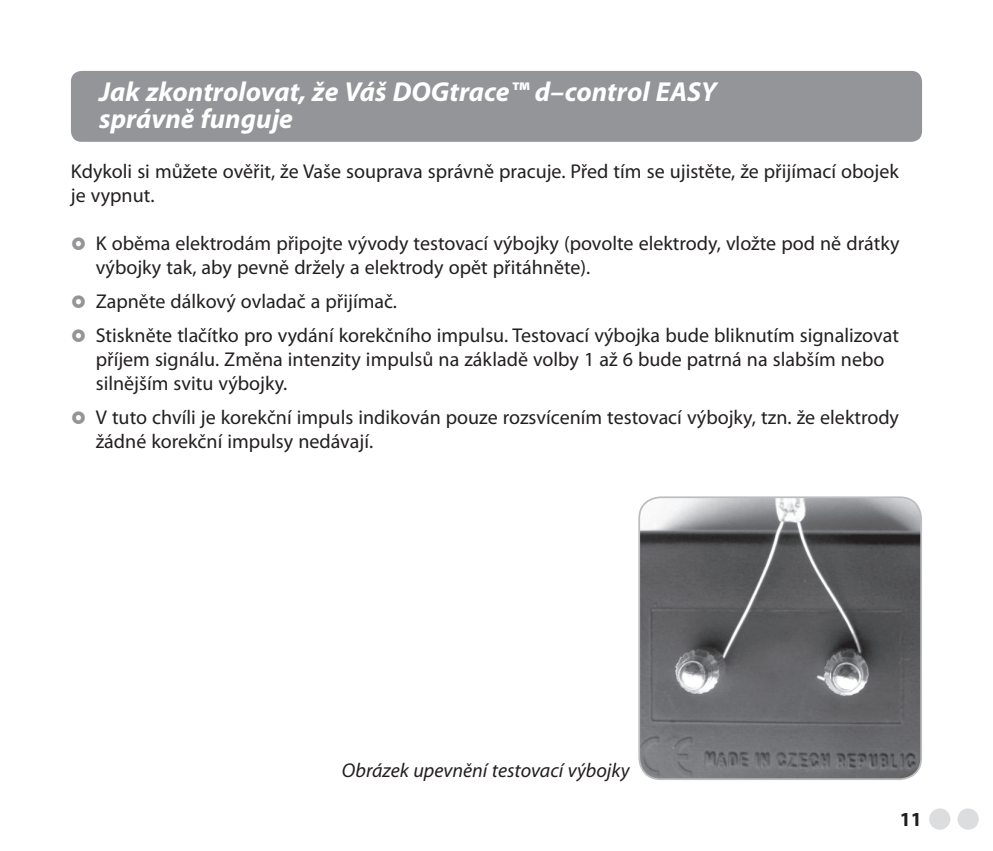
<style>
.page{position:relative;width:993px;height:851px;background:#fff}
.page>*{position:absolute;margin:0;border:0;box-sizing:border-box;transform-origin:0 0}
.t1{font:italic 700 27.5px/27.5px "Myriad Pro";color:#fff}
.t2{font:20px/24px "Myriad Pro";color:#231f20}
.t3{font:italic 20px "Myriad Pro";color:#231f20}
.t4{font:700 20px "Myriad Pro";color:#231f20}
</style>
<div class="page">
<div style="left:928px;top:808px;width:22px;height:21px;background:#dcdddf;border-radius:50%"></div>
<div style="left:957px;top:808px;width:21px;height:21px;background:#dcdddf;border-radius:50%"></div>
<div style="left:71px;top:71px;width:850px;height:71px;background:#939598;border-radius:11px"></div>
<img style="left:639px;top:497px;width:281px;height:282px;border-radius:21px">
<div style="left:638px;top:496px;width:283px;height:284px;border:2px solid #bcbdc0;border-radius:21px"></div>
<h1 class="t1" style="left:99px;top:80px;width:618px">Jak zkontrolovat, že Váš DOGtrace™ d–control EASY správně funguje</h1>
<p class="t2" style="left:71px;top:161px;width:829px">Kdykoli si můžete ověřit, že Vaše souprava správně pracuje. Před tím se ujistěte, že přijímací obojek je vypnut.</p>
<p class="t2" style="left:96px;top:233px;width:805px">K oběma elektrodám připojte vývody testovací výbojky (povolte elektrody, vložte pod ně drátky výbojky tak, aby pevně držely a elektrody opět přitáhněte).</p>
<p class="t2" style="left:96px;top:286px;width:804px;line-height:34px">Zapněte dálkový ovladač a přijímač.<br>Stiskněte tlačítko pro vydání korekčního impulsu. Testovací výbojka bude bliknutím signalizovat</p>
<p class="t2" style="left:96px;top:349px;width:789px">příjem signálu. Změna intenzity impulsů na základě volby 1 až 6 bude patrná na slabším nebo silnějším svitu výbojky.</p>
<p class="t2" style="left:96px;top:407px;width:804px">V tuto chvíli je korekční impuls indikován pouze rozsvícením testovací výbojky, tzn. že elektrody žádné korekční impulsy nedávají.</p>
<p class="t3" style="left:342px;top:762px;width:289px">Obrázek upevnění testovací výbojky</p>
<p class="t4" style="left:899px;top:811px;width:24px">11</p>
</div>
